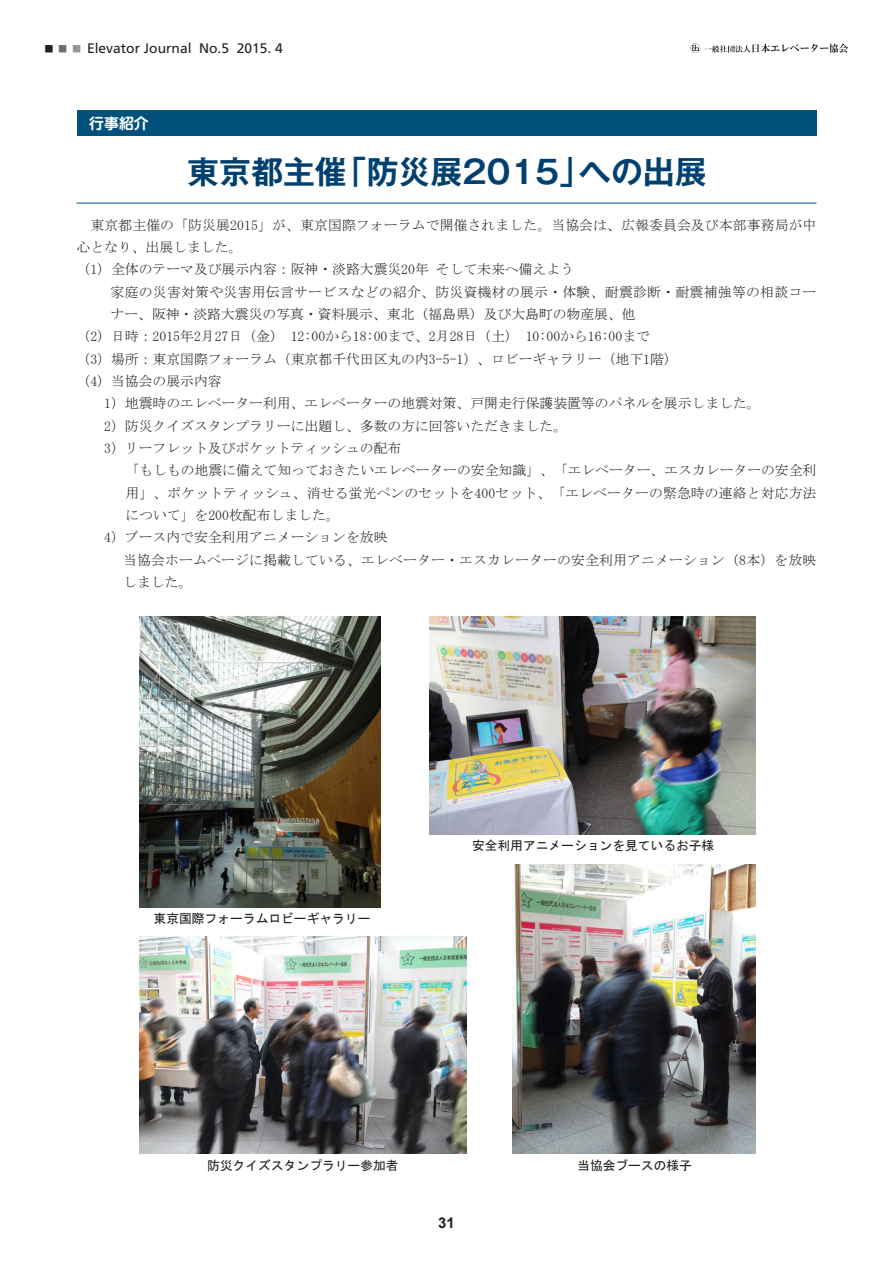
<style>
.page{position:relative;width:893px;height:1263px;background:#fff}
.page>*{position:absolute;margin:0;border:0;box-sizing:border-box;transform-origin:0 0}
.t1{font:700 31.95px "Gothic MB101 Pr 6 N De";color:#004071}
.t2{font:700 14.85px "Shin M Go Pro De";color:#fff}
.t3{font:700 14.85px "Arial";color:#231f20}
.t4{font:13.8px/22.4px "MS Mincho";color:#231f20}
.t5{font:13.8px/22.4px "MS Mincho";letter-spacing:.02em;color:#231f20}
.t6{font:13.8px "Frutiger";color:#231f20}
.t7{font:12.75px "MS Gothic";color:#231f20}
.s1{font-family:"Koz Min Pro"}
.s2{font-family:"Koz Min Pro";color:#6c6d70}
.s3{font-family:"Koz Min Pro";color:#939598}
</style>
<div class="page">
<svg style="left:691px;top:43px;width:157px;height:10px"></svg>
<div style="left:77px;top:111px;width:739px;height:25px;background:#00507c"></div>
<img style="left:429px;top:617px;width:327px;height:217px">
<img style="left:139px;top:617px;width:241px;height:290px">
<img style="left:513px;top:864px;width:243px;height:289px">
<img style="left:139px;top:936px;width:327px;height:217px">
<hr style="left:77px;top:203px;width:739px;height:1px;background:#00507c">
<p class="t6" style="left:42px;top:40px;width:242px"><span class="s1">▪</span><span class="s2">▪</span><span class="s3">▪</span> Elevator Journal No.5 2015. 4</p>
<p class="t2" style="left:89px;top:111px;width:61px">行事紹介</p>
<p class="t1" style="left:187px;top:146px;width:521px">東京都主催「防災展2015」への出展</p>
<p class="t4" style="left:77px;top:214px;width:741px">　東京都主催の「防災展2015」が、東京国際フォーラムで開催されました。当協会は、広報委員会及び本部事務局が中心となり、出展しました。</p>
<p class="t4" style="left:77px;top:258px;width:499px">（1）全体のテーマ及び展示内容：阪神・淡路大震災20年 そして未来へ備えよう</p>
<p class="t5" style="left:111px;top:281px;width:707px">家庭の災害対策や災害用伝言サービスなどの紹介、防災資機材の展示・体験、耐震診断・耐震補強等の相談コーナー、阪神・淡路大震災の写真・資料展示、東北（福島県）及び大島町の物産展、他</p>
<p class="t4" style="left:77px;top:325px;width:575px">（2）日時：2015年2月27日（金） 12:00から18:00まで、2月28日（土） 10:00から16:00まで</p>
<p class="t4" style="left:77px;top:348px;width:603px">（3）場所：東京国際フォーラム（東京都千代田区丸の内3-5-1）、ロビーギャラリー（地下1階）</p>
<p class="t4" style="left:77px;top:370px;width:147px">（4）当協会の展示内容</p>
<p class="t4" style="left:77px;top:392px;width:686px">　　1）地震時のエレベーター利用、エレベーターの地震対策、戸開走行保護装置等のパネルを展示しました。</p>
<p class="t4" style="left:77px;top:415px;width:492px">　　2）防災クイズスタンプラリーに出題し、多数の方に回答いただきました。</p>
<p class="t4" style="left:77px;top:437px;width:326px">　　3）リーフレット及びポケットティッシュの配布</p>
<p class="t4" style="left:125px;top:459px;width:692px;text-align:justify">「もしもの地震に備えて知っておきたいエレベーターの安全知識」、「エレベーター、エスカレーターの安全利用」、ポケットティッシュ、消せる蛍光ペンのセットを400セット、「エレベーターの緊急時の連絡と対応方法について」を200枚配布しました。</p>
<p class="t4" style="left:77px;top:526px;width:312px">　　4）ブース内で安全利用アニメーションを放映</p>
<p class="t4" style="left:123px;top:548px;width:694px">当協会ホームページに掲載している、エレベーター・エスカレーターの安全利用アニメーション（8本）を放映しました。</p>
<p class="t7" style="left:154px;top:912px;width:218px">東京国際フォーラムロビーギャラリー</p>
<p class="t7" style="left:472px;top:839px;width:244px">安全利用アニメーションを見ているお子様</p>
<p class="t7" style="left:207px;top:1159px;width:193px">防災クイズスタンプラリー参加者</p>
<p class="t7" style="left:577px;top:1159px;width:116px">当協会ブースの様子</p>
<p class="t3" style="left:438px;top:1213px;width:18px">31</p>
</div>
